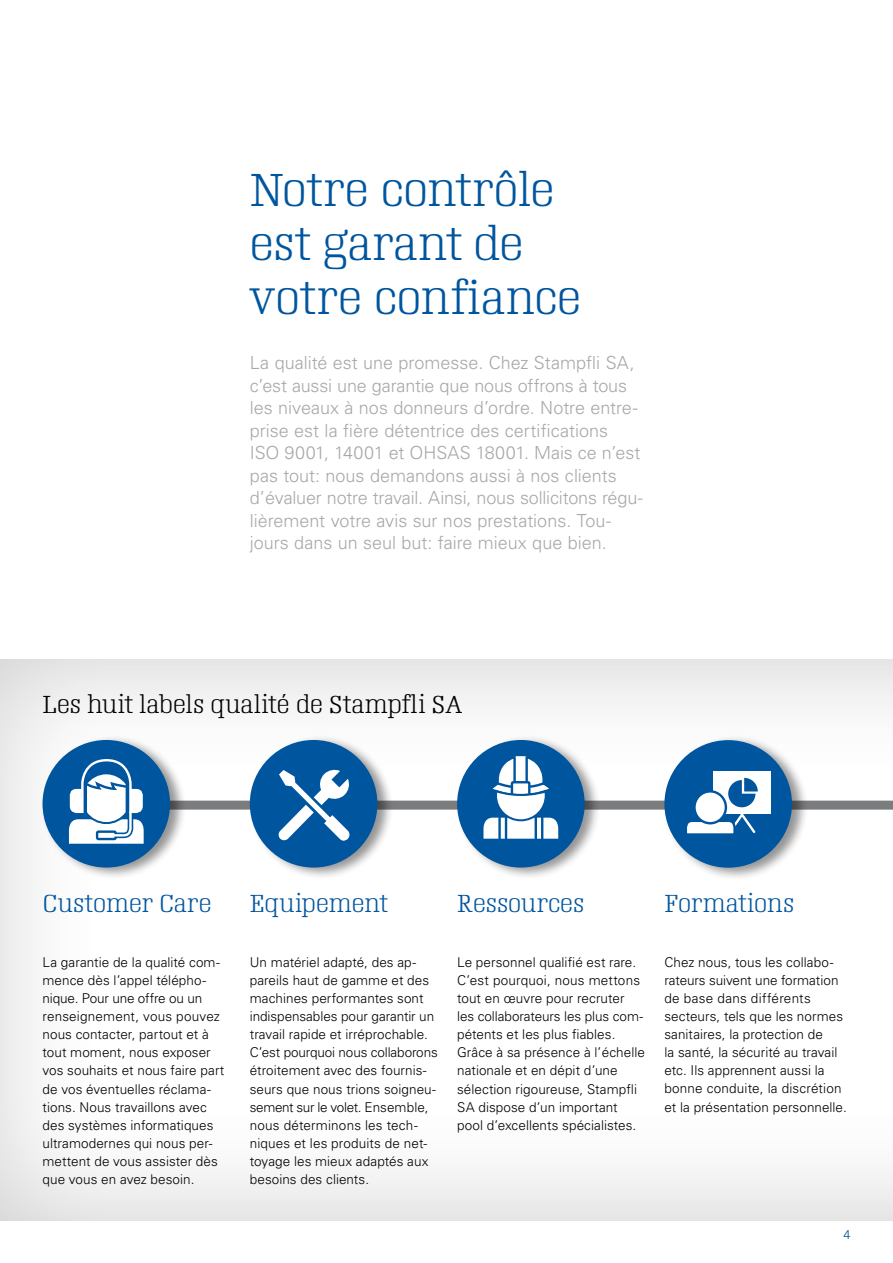
<style>
.page{position:relative;width:893px;height:1263px;background:#fff}
.page>*{position:absolute;margin:0;border:0;box-sizing:border-box;transform-origin:0 0}
.t1{font:300 45px/54.3px "Napoleon";letter-spacing:.015em;color:#00559f}
.t2{font:300 24px "Napoleon";letter-spacing:.015em;color:#00559f}
.t3{font:300 24px "Napoleon";letter-spacing:.02em;color:#000}
.t4{font:300 18px/22.5px "Univers";color:#a7a8aa}
.t5{font:300 13.5px/18.1px "Univers";letter-spacing:.005em;color:#000}
.t6{font:300 12.75px "Univers";color:#00559f}
</style>
<div class="page">
<div style="left:0;top:656px;width:893px;height:565px;background:#77787a;opacity:.4"></div>
<div style="left:108px;top:801px;width:785px;height:9px;background:#7b7c7e"></div>
<div style="left:41px;top:735px;width:146px;height:145px;background:#000;opacity:.42"></div>
<div style="left:43px;top:740px;width:127px;height:127px;background:#00559f;border-radius:50%"></div>
<svg style="left:68px;top:759px;width:76px;height:85px"></svg>
<div style="left:248px;top:735px;width:146px;height:145px;background:#000;opacity:.42"></div>
<div style="left:250px;top:740px;width:127px;height:127px;background:#00559f;border-radius:50%"></div>
<svg style="left:278px;top:769px;width:72px;height:72px"></svg>
<div style="left:456px;top:735px;width:146px;height:145px;background:#000;opacity:.42"></div>
<div style="left:457px;top:740px;width:128px;height:127px;background:#00559f;border-radius:50%"></div>
<svg style="left:483px;top:725px;width:76px;height:114px"></svg>
<hr style="left:498px;top:818px;width:3px;height:20px;background:#00559f">
<hr style="left:505px;top:818px;width:2px;height:20px;background:#00559f">
<hr style="left:535px;top:818px;width:2px;height:20px;background:#00559f">
<hr style="left:541px;top:818px;width:2px;height:20px;background:#00559f">
<div style="left:663px;top:735px;width:146px;height:146px;background:#000;opacity:.42"></div>
<div style="left:664px;top:740px;width:128px;height:128px;background:#00559f;border-radius:50%"></div>
<div style="left:713px;top:772px;width:58px;height:42px;background:#fff"></div>
<svg style="left:687px;top:778px;width:71px;height:56px"></svg>
<h1 class="t1" style="left:250px;top:162px;width:333px">Notre contrôle est garant de votre confiance</h1>
<p class="t4" style="left:250px;top:351px;width:394px">La qualité est une promesse. Chez Stampfli SA, c’est aussi une garantie que nous offrons à tous les niveaux à nos donneurs d’ordre. Notre entre&shy;prise est la fière détentrice des certifications<br>ISO 9001, 14001 et OHSAS 18001. Mais ce n’est pas tout: nous demandons aussi à nos clients d’évaluer notre travail. Ainsi, nous sollicitons régu&shy;lièrement votre avis sur nos prestations. Tou&shy;jours dans un seul but: faire mieux que bien.</p>
<h2 class="t3" style="left:43px;top:690px;width:421px">Les huit labels qualité de Stampfli SA</h2>
<h2 class="t2" style="left:43px;top:890px;width:171px">Customer Care</h2>
<h2 class="t2" style="left:250px;top:890px;width:139px">Equipement</h2>
<h2 class="t2" style="left:457px;top:890px;width:128px">Ressources</h2>
<h2 class="t2" style="left:664px;top:890px;width:131px">Formations</h2>
<p class="t5" style="left:43px;top:952px;width:183px">La garantie de la qualité com&shy;mence dès l’appel télépho&shy;nique. Pour une offre ou un renseignement, vous pouvez nous contacter, partout et à tout moment, nous exposer vos souhaits et nous faire part de vos éventuelles réclama&shy;tions. Nous travaillons avec des systèmes informatiques ultramodernes qui nous per&shy;mettent de vous assister dès que vous en avez besoin.</p>
<p class="t5" style="left:250px;top:952px;width:189px">Un matériel adapté, des ap&shy;pareils haut de gamme et des machines performantes sont indispensables pour garantir un travail rapide et irréprochable.<br>C’est pourquoi nous collaborons étroitement avec des fournis&shy;seurs que nous trions soigneu&shy;sement sur le volet. Ensemble, nous déterminons les tech&shy;niques et les produits de net&shy;toyage les mieux adaptés aux besoins des clients.</p>
<p class="t5" style="left:457px;top:952px;width:189px">Le personnel qualifié est rare.<br>C’est pourquoi, nous mettons tout en œuvre pour recruter les collaborateurs les plus com&shy;pétents et les plus fiables.<br>Grâce à sa présence à l’échelle nationale et en dépit d’une sélection rigoureuse, Stampfli<br>SA dispose d’un important pool d’excellents spécialistes.</p>
<p class="t5" style="left:664px;top:952px;width:184px">Chez nous, tous les collabo&shy;rateurs suivent une formation de base dans différents secteurs, tels que les normes sanitaires, la protection de<br>la santé, la sécurité au travail etc. Ils apprennent aussi la bonne conduite, la discrétion et la présentation personnelle.</p>
<p class="t6" style="left:843px;top:1226px;width:9px">4</p>
</div>
